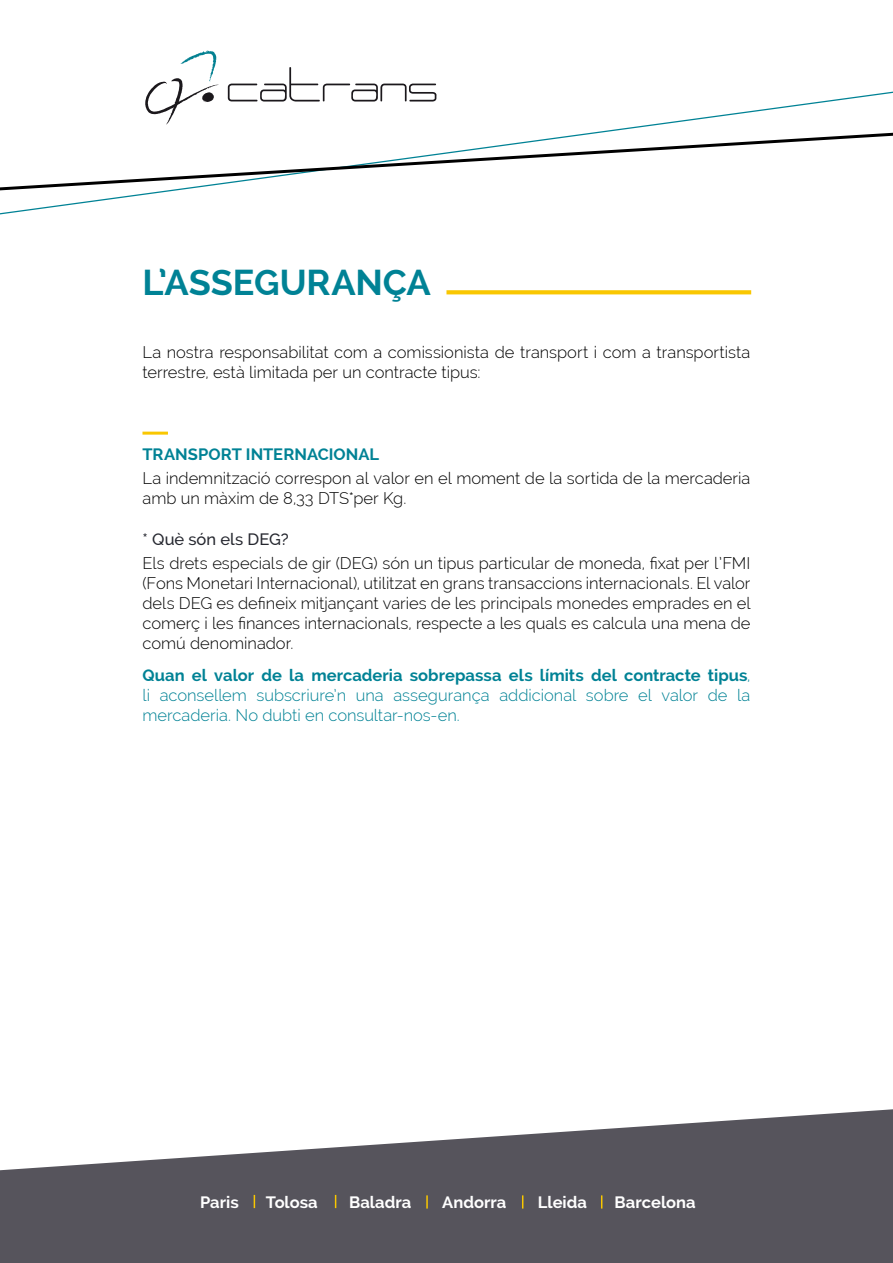
<style>
.page{position:relative;width:893px;height:1263px;background:#fff}
.page>*{position:absolute;margin:0;border:0;box-sizing:border-box;transform-origin:0 0}
.t1{font:700 36px "Raleway";letter-spacing:-.005em;color:#008295}
.t2{font:300 16.5px/19.8px "Raleway";color:#000}
.t3{font:300 16.5px/19.8px "Raleway";color:#008295;text-align:justify}
.t4{font:700 16.5px "Raleway";color:#fff}
.t5{font:700 16.5px "Raleway";color:#008295}
.t6{font:500 16.5px "Raleway";color:#25272f}
.s1{font-weight:700}
</style>
<div class="page">
<svg style="left:228px;top:67px;width:208px;height:25px"></svg>
<svg style="left:149px;top:50px;width:70px;height:42px"></svg>
<hr style="left:142px;top:432px;width:26px;height:3px;background:#f9c701">
<svg style="left:0;top:1109px;width:893px;height:154px;fill:#56545c"></svg>
<svg style="left:254px;top:1195px;width:1px;height:13px"></svg>
<svg style="left:335px;top:1195px;width:1px;height:13px"></svg>
<svg style="left:426px;top:1195px;width:2px;height:13px"></svg>
<svg style="left:522px;top:1195px;width:1px;height:13px"></svg>
<svg style="left:601px;top:1195px;width:1px;height:13px"></svg>
<svg style="left:446px;top:290px;width:305px;height:4px"></svg>
<svg style="left:0;top:92px;width:893px;height:122px"></svg>
<svg style="left:0;top:133px;width:893px;height:57px"></svg>
<h1 class="t1" style="left:142px;top:262px;width:290px">L’ASSEGURANÇA</h1>
<p class="t2" style="left:142px;top:343px;width:609px">La nostra responsabilitat com a comissionista de transport i com a transportista terrestre, està limitada per un contracte tipus:</p>
<p class="t5" style="left:142px;top:445px;width:238px">TRANSPORT INTERNACIONAL</p>
<p class="t2" style="left:142px;top:469px;width:609px">La indemnització correspon al valor en el moment de la sortida de la mercaderia amb un màxim de 8,33 DTS*per Kg.</p>
<p class="t6" style="left:142px;top:530px;width:148px">* Què són els DEG?</p>
<p class="t2" style="left:142px;top:553px;width:609px;text-align:justify">Els drets especials de gir (DEG) són un tipus particular de moneda, fixat per l’FMI (Fons Monetari Internacional), utilitzat en grans transaccions internacionals. El valor dels DEG es defineix mitjançant varies de les principals monedes emprades en el comerç i les finances internacionals, respecte a les quals es calcula una mena de comú denominador.</p>
<p class="t3" style="left:142px;top:665px;width:609px"><span class="s1">Quan el valor de la mercaderia sobrepassa els límits del contracte tipus</span>, li aconsellem subscriure’n una assegurança addicional sobre el valor de la mercaderia. No dubti en consultar-nos-en.</p>
<p class="t4" style="left:200px;top:1193px;width:40px">Paris</p>
<p class="t4" style="left:266px;top:1193px;width:53px">Tolosa</p>
<p class="t4" style="left:349px;top:1193px;width:64px">Baladra</p>
<p class="t4" style="left:442px;top:1193px;width:65px">Andorra</p>
<p class="t4" style="left:538px;top:1193px;width:51px">Lleida</p>
<p class="t4" style="left:615px;top:1193px;width:82px">Barcelona</p>
</div>
